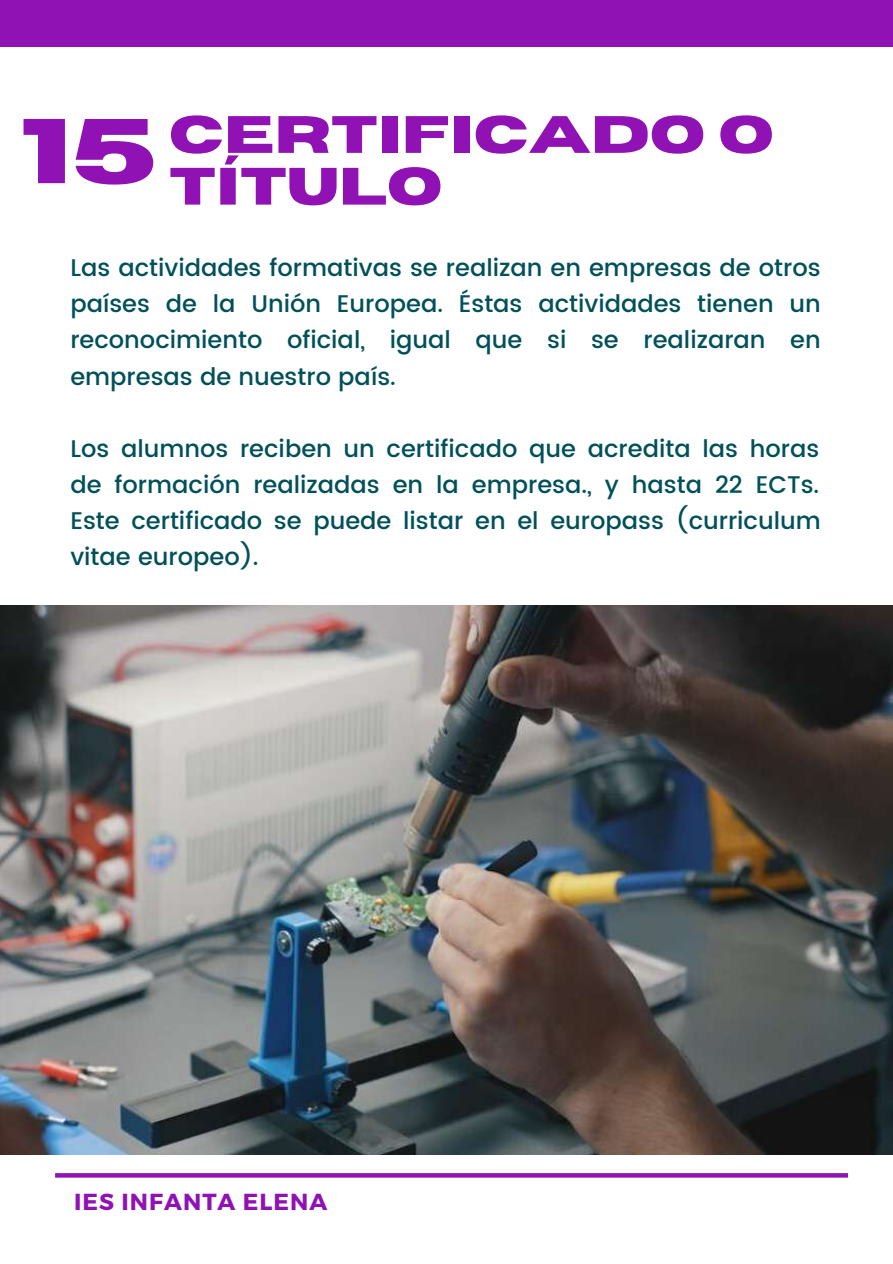
<style>
.page{position:relative;width:893px;height:1264px;background:#fff}
.page>*{position:absolute;margin:0;border:0;box-sizing:border-box;transform-origin:0 0}
.t1{font:700 91.65px "Horizon";color:#9011b4}
.t2{font:700 52.5px/51.8px "Horizon";color:#9011b4}
.t3{font:500 24.15px/36.2px "Poppins";color:#005059;text-align:justify}
.t4{font:700 23.25px "Montserrat";letter-spacing:.045em;color:#9011b4}
</style>
<div class="page">
<div style="left:0;top:0;width:892px;height:47px;background:#9011b4"></div>
<svg style="left:55px;top:1173px;width:793px;height:4px;background:#9318b6"></svg>
<img style="left:0;top:605px;width:892px;height:549px">
<h1 class="t1" style="left:21px;top:106px;width:137px">15</h1>
<h2 class="t2" style="left:169px;top:110px;width:606px">CERTIFICADO O<br>TÍTULO</h2>
<p class="t3" style="left:70px;top:250px;width:751px">Las actividades formativas se realizan en empresas de otros países de la Unión Europea. Éstas actividades tienen un reconocimiento oficial, igual que si se realizaran en empresas de nuestro país.</p>
<p class="t3" style="left:70px;top:430px;width:751px">Los alumnos reciben un certificado que acredita las horas de formación realizadas en la empresa., y hasta 22 ECTs.<br>Este certificado se puede listar en el europass (curriculum vitae europeo).</p>
<p class="t4" style="left:74px;top:1186px;width:255px">IES INFANTA ELENA</p>
</div>
